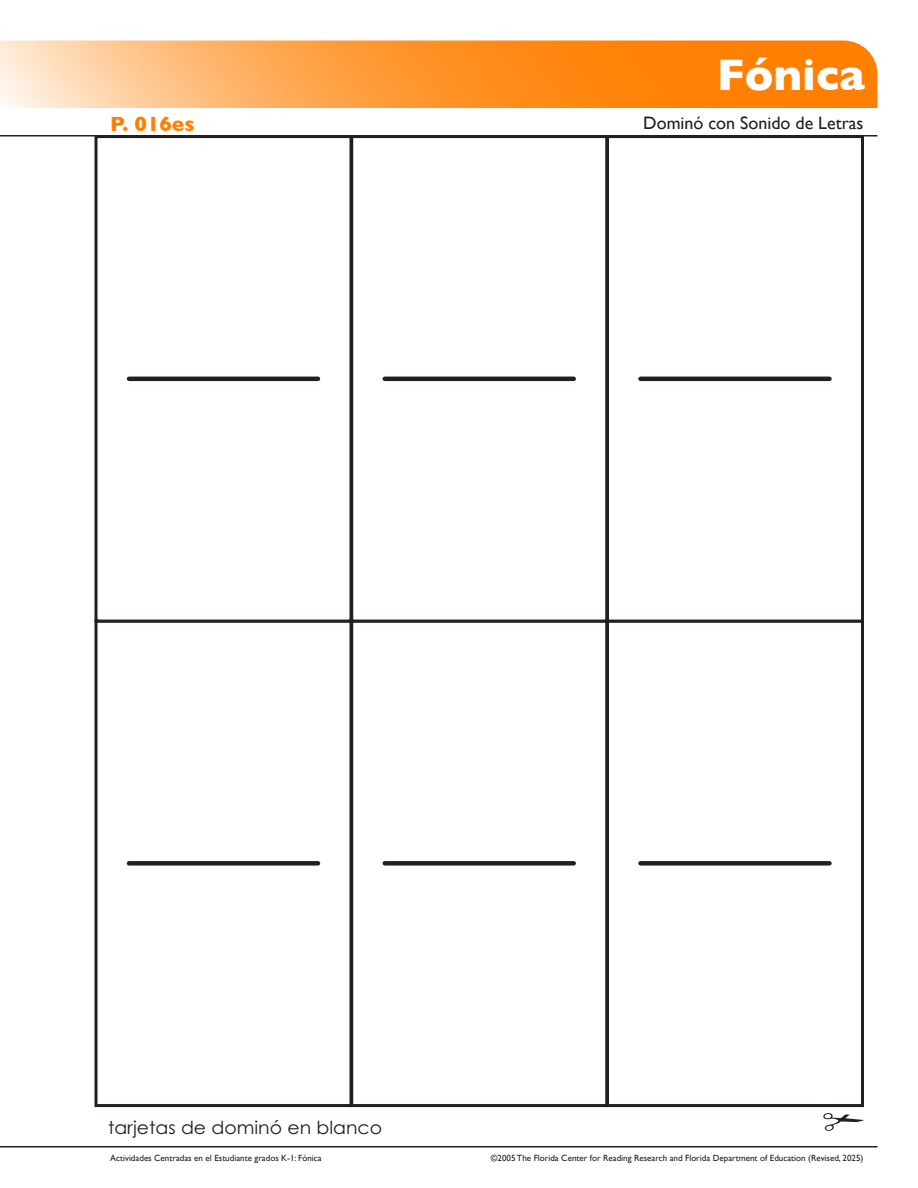
<style>
.page{position:relative;width:918px;height:1188px;background:#fff}
.page>*{position:absolute;margin:0;border:0;box-sizing:border-box;transform-origin:0 0}
.t1{font:700 45px "Gill Sans";color:#fff}
.t2{font:700 21px "Gill Sans";color:#ff7f00}
.t3{font:18px "Century Gothic Pro";color:#231f20;scale:1.05 1}
.Activity_Name{font:18px "Gill Sans";color:#231f20}
.t4{font:9px "Gill Sans";color:#231f20}
</style>
<div class="page">
<svg style="left:0;top:40px;width:878px;height:68px;background:#ffa043"></svg>
<hr style="left:0;top:135px;width:878px;height:1px;background:#231f20">
<hr style="left:0;top:1146px;width:878px;height:2px;background:#231f20">
<div style="left:94px;top:620px;width:258px;height:487px;border:3px solid #231f20"></div>
<div style="left:606px;top:620px;width:258px;height:487px;border:3px solid #231f20"></div>
<svg style="left:823px;top:1113px;width:41px;height:18px"></svg>
<div style="left:350px;top:620px;width:258px;height:487px;border:3px solid #231f20"></div>
<div style="left:94px;top:135px;width:258px;height:488px;border:3px solid #231f20"></div>
<div style="left:350px;top:135px;width:258px;height:488px;border:3px solid #231f20"></div>
<div style="left:606px;top:135px;width:258px;height:488px;border:3px solid #231f20"></div>
<hr style="left:129px;top:377px;width:189px;height:4px;background:#231f20">
<hr style="left:385px;top:377px;width:189px;height:4px;background:#231f20">
<div style="left:385px;top:861px;width:189px;height:5px;background:#231f20"></div>
<hr style="left:640px;top:377px;width:190px;height:4px;background:#231f20">
<div style="left:640px;top:861px;width:190px;height:5px;background:#231f20"></div>
<div style="left:129px;top:861px;width:189px;height:5px;background:#231f20"></div>
<h1 class="t1" style="left:717px;top:39px;width:149px">Fónica</h1>
<p class="t2" style="left:110px;top:107px;width:86px">P. 016es</p>
<p class="Activity_Name" style="left:643px;top:112px;width:222px">Dominó con Sonido de Letras</p>
<p class="t3" style="left:108px;top:1117px;width:263px">tarjetas de dominó en blanco</p>
<p class="t4" style="left:110px;top:1152px;width:213px">Actividades Centradas en el Estudiante grados K-1: Fónica</p>
<p class="t4" style="left:491px;top:1152px;width:374px">©2005 The Florida Center for Reading Research and Florida Department of Education (Revised, 2025)</p>
</div>
